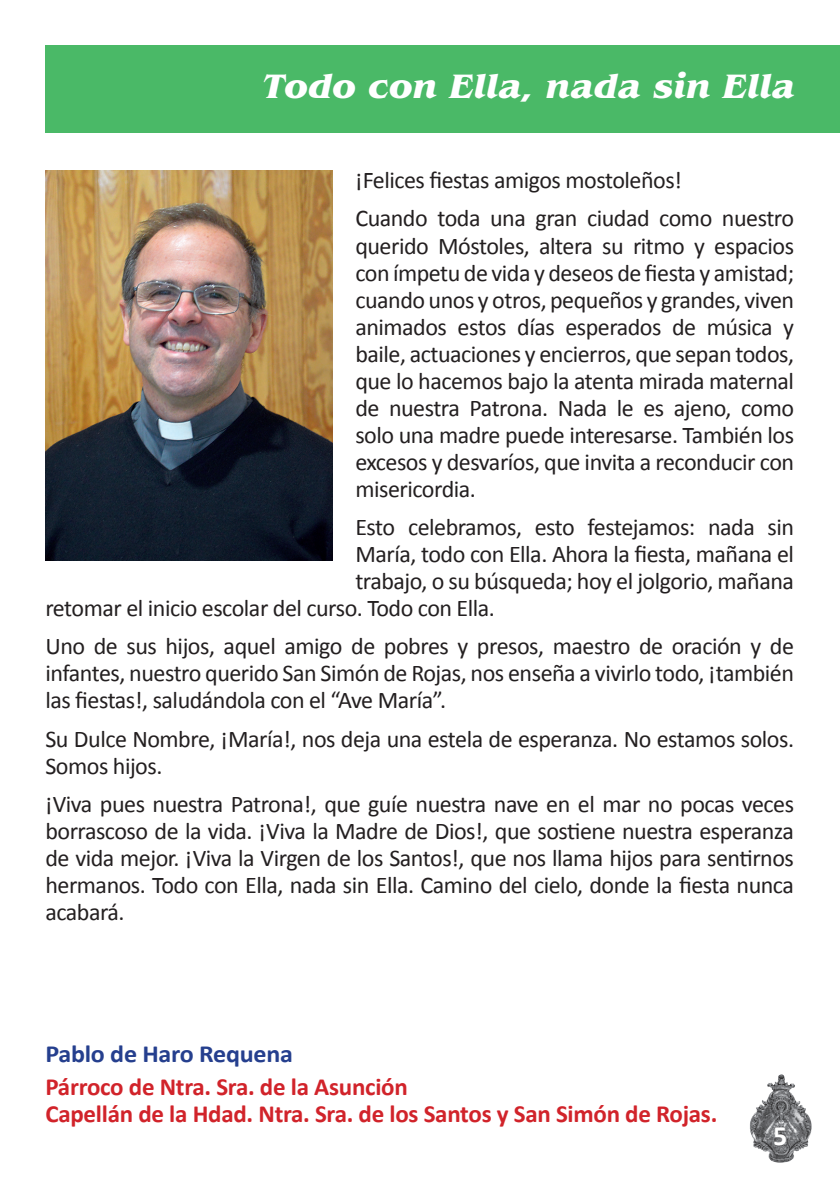
<style>
.page{position:relative;width:840px;height:1191px;background:#fff}
.page>*{position:absolute;margin:0;border:0;box-sizing:border-box;transform-origin:0 0}
.t1{font:italic 700 35px "Benguiat Std";color:#fff}
.t2{font:700 28px "Calibri";color:#fff}
.t3{font:700 24.8px/27px "Calibri";letter-spacing:-.01em;color:#d1232a}
.t4{font:700 24.8px "Calibri";letter-spacing:-.01em;color:#253f8e;scale:1.05 1}
.t5{font:24px/27px "Calibri";letter-spacing:-.02em;color:#231f20;text-align:justify}
</style>
<div class="page">
<div style="left:45px;top:45px;width:794px;height:88px;background:#4ab967"></div>
<img style="left:767px;top:1074px;width:14px;height:11px">
<img style="left:45px;top:170px;width:287px;height:390px">
<h1 class="t1" style="left:262px;top:65px;width:533px">Todo con Ella, nada sin Ella</h1>
<p class="t5" style="left:355px;top:161px;width:440px;line-height:38.4px">¡Felices fiestas amigos mostoleños!<br>Cuando toda una gran ciudad como nuestro</p>
<p class="t5" style="left:355px;top:232px;width:440px">querido Móstoles, altera su ritmo y espacios con ímpetu de vida y deseos de fiesta y amistad; cuando unos y otros, pequeños y grandes, viven animados estos días esperados de música y baile, actuaciones y encierros, que sepan todos, que lo hacemos bajo la atenta mirada maternal de nuestra Patrona. Nada le es ajeno, como solo una madre puede interesarse. También los excesos y desvaríos, que invita a reconducir con misericordia.</p>
<p class="t5" style="left:355px;top:513px;width:440px">Esto celebramos, esto festejamos: nada sin</p>
<p class="t5" style="left:355px;top:540px;width:440px">María, todo con Ella. Ahora la fiesta, mañana el</p>
<p class="t5" style="left:355px;top:567px;width:440px">trabajo, o su búsqueda; hoy el jolgorio, mañana</p>
<p class="t5" style="left:45px;top:594px;width:451px">retomar el inicio escolar del curso. Todo con Ella.</p>
<p class="t5" style="left:45px;top:633px;width:749px">Uno de sus hijos, aquel amigo de pobres y presos, maestro de oración y de infantes, nuestro querido San Simón de Rojas, nos enseña a vivirlo todo, ¡también las fiestas!, saludándola con el “Ave María”.</p>
<p class="t5" style="left:45px;top:725px;width:749px">Su Dulce Nombre, ¡María!, nos deja una estela de esperanza. No estamos solos.<br>Somos hijos.</p>
<p class="t5" style="left:45px;top:790px;width:749px">¡Viva pues nuestra Patrona!, que guíe nuestra nave en el mar no pocas veces borrascoso de la vida. ¡Viva la Madre de Dios!, que sostiene nuestra esperanza de vida mejor. ¡Viva la Virgen de los Santos!, que nos llama hijos para sentirnos hermanos. Todo con Ella, nada sin Ella. Camino del cielo, donde la fiesta nunca acabará.</p>
<p class="t4" style="left:45px;top:1038px;width:237px">Pablo de Haro Requena</p>
<p class="t3" style="left:45px;top:1073px;width:673px">Párroco de Ntra. Sra. de la Asunción<br>Capellán de la Hdad. Ntra. Sra. de los Santos y San Simón de Rojas.</p>
<p class="t2" style="left:772px;top:1117px;width:16px">5</p>
</div>
